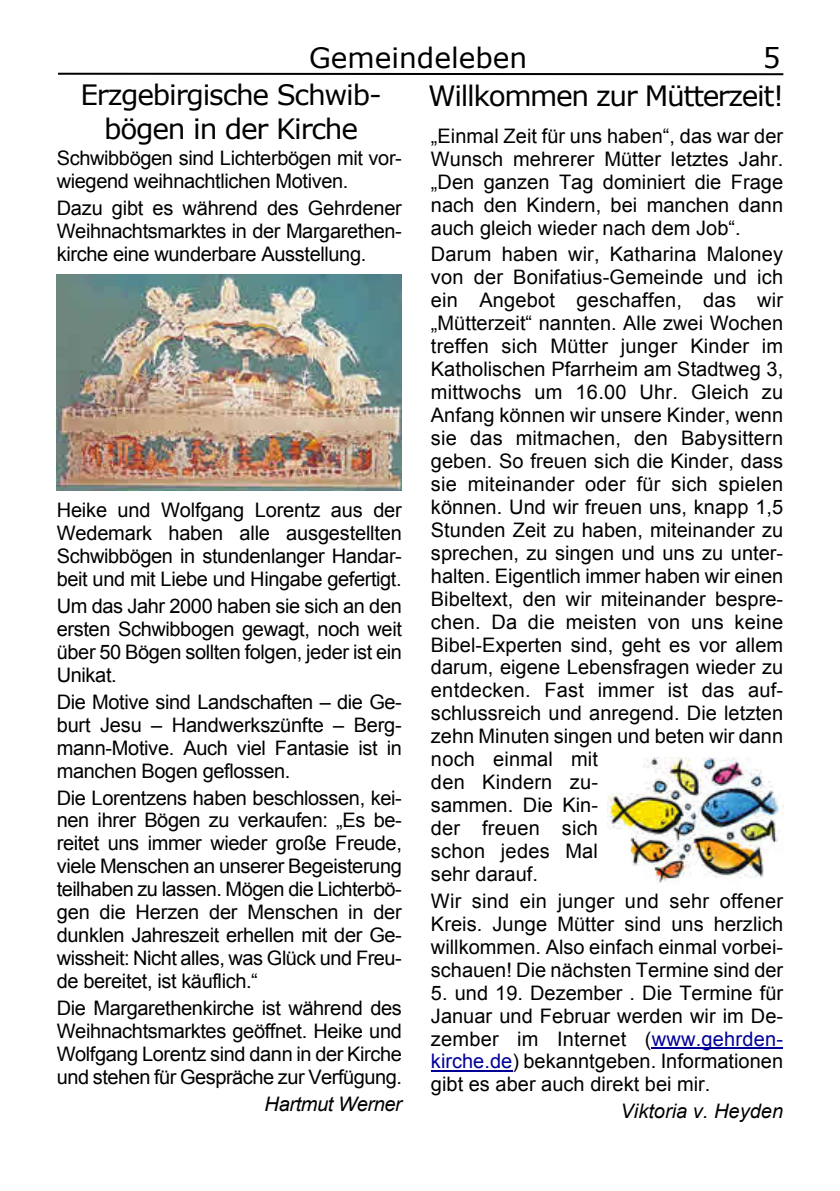
<style>
.page{position:relative;width:840px;height:1191px;background:#fff}
.page>*{position:absolute;margin:0;border:0;box-sizing:border-box;transform-origin:0 0}
.t1{font:28px/34px "Verdana";letter-spacing:-.045em;color:#000;text-align:center}
.t2{font:28px "Verdana";color:#000}
.t3{font:20px/23px "Arial";color:#000;text-align:justify}
.t4{font:20px/23px "Arial";letter-spacing:-.02em;color:#000}
.t5{font:italic 20px "Arial";color:#000}
.t6{font:italic 20px "Arial";letter-spacing:-.02em;color:#000}
.s1{color:#009}
</style>
<div class="page">
<hr style="left:58px;top:73px;width:724px;height:2px;background:#000">
<img style="left:57px;top:275px;width:344px;height:215px">
<hr style="left:651px;top:1047px;width:131px;height:2px;background:#009">
<hr style="left:430px;top:1070px;width:82px;height:2px;background:#009">
<img style="left:607px;top:757px;width:175px;height:126px">
<h1 class="t2" style="left:309px;top:46px;width:219px">Gemeindeleben</h1>
<h1 class="t1" style="left:762px;top:43px;width:19px">5</h1>
<h1 class="t1" style="left:80px;top:80px;width:303px">Erzgebirgische Schwib&shy;bögen in der Kirche</h1>
<p class="t4" style="left:57px;top:148px;width:346px">Schwibbögen sind Lichterbögen mit vor&shy;wiegend weihnachtlichen Motiven.</p>
<p class="t3" style="left:57px;top:198px;width:346px">Dazu gibt es während des Gehrdener Weihnachtsmarktes in der Margarethen&shy;kirche eine wunderbare Ausstellung.</p>
<p class="t3" style="left:57px;top:500px;width:346px">Heike und Wolfgang Lorentz aus der Wedemark haben alle ausgestellten Schwibbögen in stundenlanger Handar&shy;beit und mit Liebe und Hingabe gefertigt.</p>
<p class="t3" style="left:57px;top:596px;width:346px">Um das Jahr 2000 haben sie sich an den ersten Schwibbogen gewagt, noch weit über 50 Bögen sollten folgen, jeder ist ein Unikat.</p>
<p class="t3" style="left:57px;top:692px;width:346px">Die Motive sind Landschaften – die Ge&shy;burt Jesu – Handwerkszünfte – Berg&shy;mann-Motive. Auch viel Fantasie ist in manchen Bogen geflossen.</p>
<p class="t3" style="left:57px;top:788px;width:346px">Die Lorentzens haben beschlossen, kei&shy;nen ihrer Bögen zu verkaufen: „Es be&shy;reitet uns immer wieder große Freude, viele Menschen an unserer Begeisterung teilhaben zu lassen. Mögen die Lichterbö&shy;gen die Herzen der Menschen in der dunklen Jahreszeit erhellen mit der Ge&shy;wissheit: Nicht alles, was Glück und Freu&shy;de bereitet, ist käuflich.“</p>
<p class="t3" style="left:57px;top:998px;width:346px">Die Margarethenkirche ist während des Weihnachtsmarktes geöffnet. Heike und Wolfgang Lorentz sind dann in der Kirche und stehen für Gespräche zur Verfügung.</p>
<p class="t6" style="left:264px;top:1096px;width:139px">Hartmut Werner</p>
<h1 class="t1" style="left:428px;top:81px;width:357px">Willkommen zur Mütterzeit!</h1>
<p class="t3" style="left:430px;top:126px;width:353px">„Einmal Zeit für uns haben“, das war der Wunsch mehrerer Mütter letztes Jahr. „Den ganzen Tag dominiert die Frage nach den Kindern, bei manchen dann auch gleich wieder nach dem Job“.</p>
<p class="t3" style="left:430px;top:245px;width:353px;text-align:left">Darum haben wir, Katharina Maloney von der Bonifatius-Gemeinde und ich ein Angebot geschaffen, das wir „Mütterzeit“ nannten. Alle zwei Wochen treffen sich Mütter junger Kinder im<br>Katholischen Pfarrheim am Stadtweg 3, mittwochs um 16.00 Uhr. Gleich zu<br>Anfang können wir unsere Kinder, wenn sie das mitmachen, den Babysittern geben. So freuen sich die Kinder, dass sie miteinander oder für sich spielen können. Und wir freuen uns, knapp 1,5<br>Stunden Zeit zu haben, miteinander zu sprechen, zu singen und uns zu unter&shy;halten. Eigentlich immer haben wir einen<br>Bibeltext, den wir miteinander bespre&shy;chen. Da die meisten von uns keine<br>Bibel-Experten sind, geht es vor allem darum, eigene Lebensfragen wieder zu entdecken. Fast immer ist das auf&shy;schlussreich und anregend. Die letzten zehn Minuten singen und beten wir dann noch einmal mit<br>den Kindern zu-<br>sammen. Die Kin-<br>der freuen sich<br>schon jedes Mal<br>sehr darauf.</p>
<p class="t3" style="left:430px;top:891px;width:353px">Wir sind ein junger und sehr offener Kreis. Junge Mütter sind uns herzlich willkommen. Also einfach einmal vorbei&shy;schauen! Die nächsten Termine sind der</p>
<p class="t3" style="left:430px;top:983px;width:353px">5. und 19. Dezember . Die Termine für Januar und Februar werden wir im De&shy;zember im Internet (<span class="s1">www.gehrden&shy;kirche.de</span>) bekanntgeben. Informationen gibt es aber auch direkt bei mir.</p>
<p class="t5" style="left:620px;top:1103px;width:164px">Viktoria v. Heyden</p>
</div>
